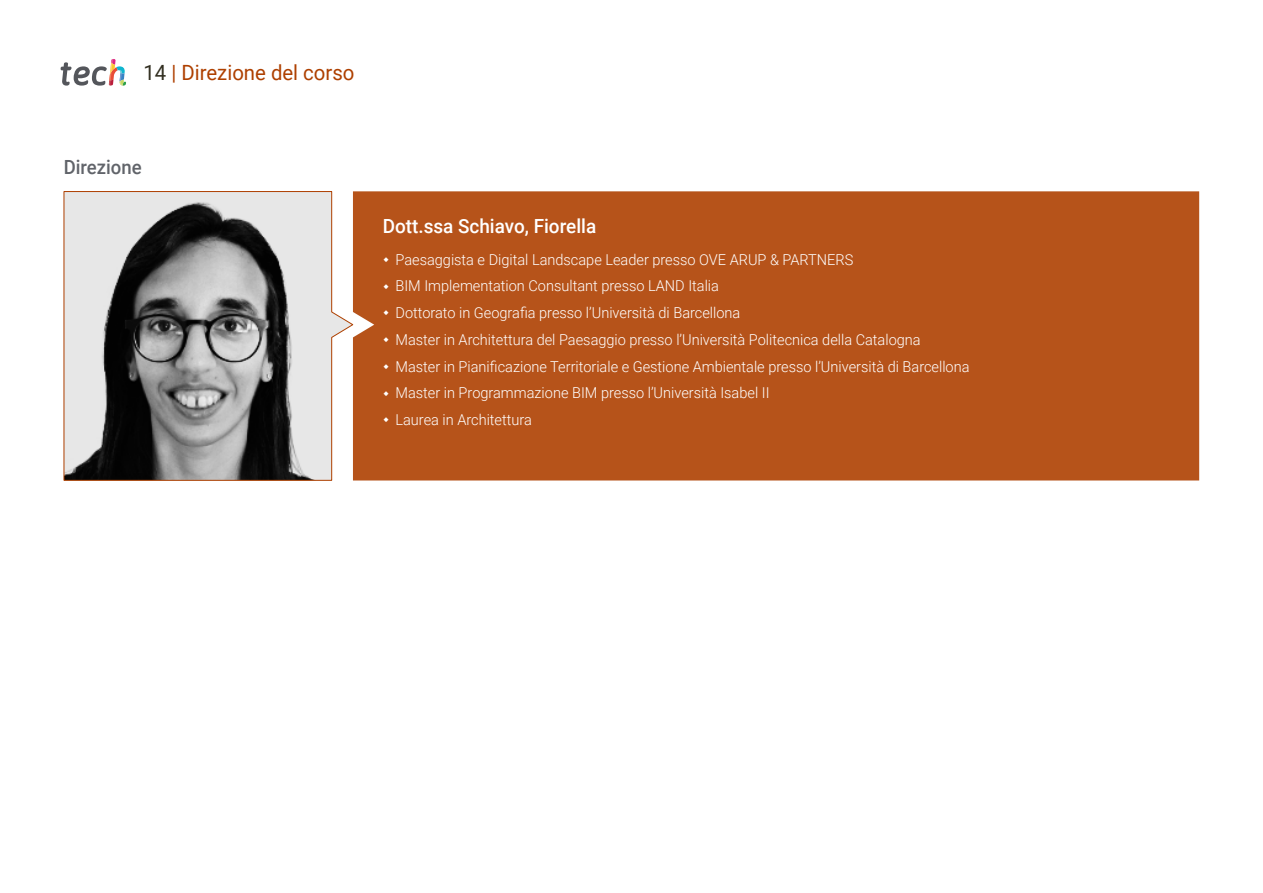
<style>
.page{position:relative;width:1263px;height:893px;background:#fff}
.page>*{position:absolute;margin:0;border:0;box-sizing:border-box;transform-origin:0 0}
.t1{font:21px "Roboto";color:#ae4000}
.t2{font:500 19.5px "Roboto";color:#fff}
.t3{font:500 19.5px "Roboto";color:#61646a;scale:.95 1}
.t4{font:300 15px/26.7px "Roboto";color:#fff}
.s1{color:#312e20}
</style>
<div class="page">
<svg style="left:61px;top:59px;width:65px;height:27px"></svg>
<div style="left:353px;top:191px;width:846px;height:289px;background:#b6531a"></div>
<svg style="left:64px;top:191px;width:289px;height:290px;background:#9b9a99"></svg>
<svg style="left:384px;top:257px;width:4px;height:5px"></svg>
<svg style="left:384px;top:284px;width:4px;height:5px"></svg>
<svg style="left:384px;top:310px;width:4px;height:5px"></svg>
<svg style="left:384px;top:337px;width:4px;height:5px"></svg>
<svg style="left:384px;top:364px;width:4px;height:5px"></svg>
<svg style="left:384px;top:391px;width:4px;height:5px"></svg>
<svg style="left:384px;top:417px;width:4px;height:5px"></svg>
<h1 class="t1" style="left:144px;top:57px;width:213px"><span class="s1">14</span> | Direzione del corso</h1>
<h2 class="t3" style="left:64px;top:154px;width:84px">Direzione</h2>
<h2 class="t2" style="left:383px;top:212px;width:215px">Dott.ssa Schiavo, Fiorella</h2>
<p class="t4" style="left:395px;top:245px;width:576px">Paesaggista e Digital Landscape Leader presso OVE ARUP &amp; PARTNERS<br>BIM Implementation Consultant presso LAND Italia<br>Dottorato in Geografia presso l’Università di Barcellona<br>Master in Architettura del Paesaggio presso l’Università Politecnica della Catalogna<br>Master in Pianificazione Territoriale e Gestione Ambientale presso l’Università di Barcellona Master in Programmazione BIM presso l’Università Isabel II<br>Laurea in Architettura</p>
</div>
